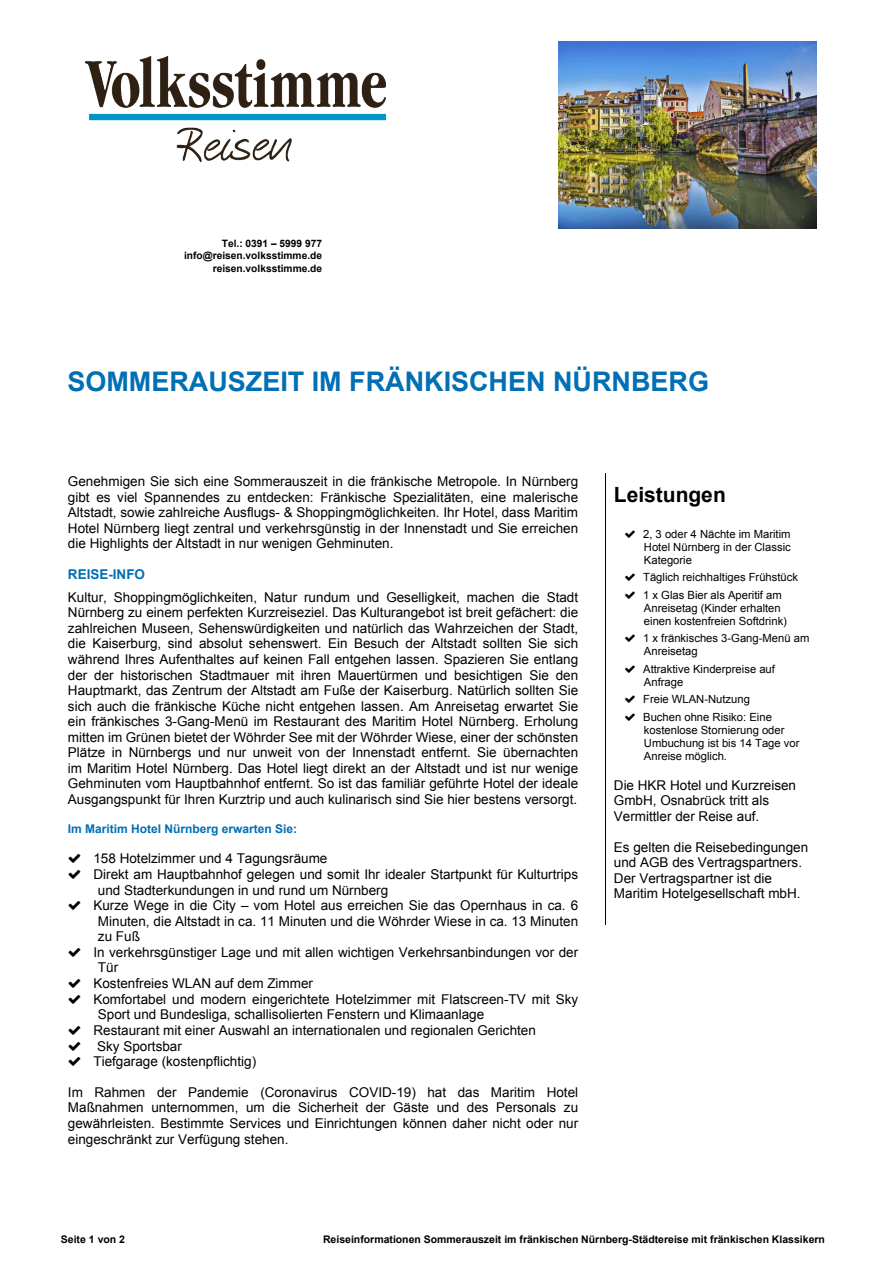
<style>
.page{position:relative;width:893px;height:1263px;background:#fff}
.page>*{position:absolute;margin:0;border:0;box-sizing:border-box;transform-origin:0 0}
.t1{font:700 27px "Arial";color:#006fb3}
.t2{font:700 21px "Arial";color:#000}
.t3{font:13.5px/15.5px "Arial";color:#000;text-align:justify}
.t4{font:700 13.5px "Arial";color:#006fb3}
.t5{font:700 12px "Arial";color:#006fb3}
.t6{font:11.25px/12.9px "Arial";color:#000}
.t7{font:700 10.5px "Arial";color:#000}
.t8{font:700 10.2px/12.3px "Arial";color:#000;text-align:right}
</style>
<div class="page">
<hr style="left:605px;top:474px;width:1px;height:451px;background:#000">
<img style="left:86px;top:56px;width:300px;height:105px">
<img style="left:558px;top:41px;width:258px;height:188px">
<p class="t8" style="left:184px;top:238px;width:139px">Tel.: 0391 – 5999 977 info@reisen.volksstimme.de reisen.volksstimme.de</p>
<h1 class="t1" style="left:68px;top:371px;width:643px">SOMMERAUSZEIT IM FRÄNKISCHEN NÜRNBERG</h1>
<p class="t3" style="left:68px;top:475px;width:512px">Genehmigen Sie sich eine Sommerauszeit in die fränkische Metropole. In Nürnberg gibt es viel Spannendes zu entdecken: Fränkische Spezialitäten, eine malerische Altstadt, sowie zahlreiche Ausflugs- &amp; Shoppingmöglichkeiten. Ihr Hotel, dass Maritim Hotel Nürnberg liegt zentral und verkehrsgünstig in der Innenstadt und Sie erreichen die Highlights der Altstadt in nur wenigen Gehminuten.</p>
<p class="t4" style="left:68px;top:569px;width:79px">REISE-INFO</p>
<p class="t3" style="left:68px;top:591px;width:512px">Kultur, Shoppingmöglichkeiten, Natur rundum und Geselligkeit, machen die Stadt Nürnberg zu einem perfekten Kurzreiseziel. Das Kulturangebot ist breit gefächert: die zahlreichen Museen, Sehenswürdigkeiten und natürlich das Wahrzeichen der Stadt, die Kaiserburg, sind absolut sehenswert. Ein Besuch der Altstadt sollten Sie sich während Ihres Aufenthaltes auf keinen Fall entgehen lassen. Spazieren Sie entlang der der historischen Stadtmauer mit ihren Mauertürmen und besichtigen Sie den Hauptmarkt, das Zentrum der Altstadt am Fuße der Kaiserburg. Natürlich sollten Sie sich auch die fränkische Küche nicht entgehen lassen. Am Anreisetag erwartet Sie ein fränkisches 3-Gang-Menü im Restaurant des Maritim Hotel Nürnberg. Erholung mitten im Grünen bietet der Wöhrder See mit der Wöhrder Wiese, einer der schönsten Plätze in Nürnbergs und nur unweit von der Innenstadt entfernt. Sie übernachten im Maritim Hotel Nürnberg. Das Hotel liegt direkt an der Altstadt und ist nur wenige Gehminuten vom Hauptbahnhof entfernt. So ist das familiär geführte Hotel der ideale Ausgangspunkt für Ihren Kurztrip und auch kulinarisch sind Sie hier bestens versorgt.</p>
<p class="t5" style="left:68px;top:824px;width:231px">Im Maritim Hotel Nürnberg erwarten Sie:</p>
<p class="t3" style="left:93px;top:852px;width:236px">158 Hotelzimmer und 4 Tagungsräume</p>
<p class="t3" style="left:93px;top:868px;width:486px">Direkt am Hauptbahnhof gelegen und somit Ihr idealer Startpunkt für Kulturtrips</p>
<p class="t3" style="left:98px;top:883px;width:292px">und Stadterkundungen in und rund um Nürnberg</p>
<p class="t3" style="left:93px;top:899px;width:486px">Kurze Wege in die City – vom Hotel aus erreichen Sie das Opernhaus in ca. 6</p>
<p class="t3" style="left:98px;top:914px;width:482px">Minuten, die Altstadt in ca. 11 Minuten und die Wöhrder Wiese in ca. 13 Minuten</p>
<p class="t3" style="left:98px;top:930px;width:43px">zu Fuß</p>
<p class="t3" style="left:93px;top:946px;width:486px">In verkehrsgünstiger Lage und mit allen wichtigen Verkehrsanbindungen vor der</p>
<p class="t3" style="left:98px;top:961px;width:22px">Tür</p>
<p class="t3" style="left:93px;top:977px;width:221px">Kostenfreies WLAN auf dem Zimmer</p>
<p class="t3" style="left:93px;top:992px;width:486px">Komfortabel und modern eingerichtete Hotelzimmer mit Flatscreen-TV mit Sky</p>
<p class="t3" style="left:98px;top:1008px;width:388px">Sport und Bundesliga, schallisolierten Fenstern und Klimaanlage</p>
<p class="t3" style="left:93px;top:1024px;width:444px">Restaurant mit einer Auswahl an internationalen und regionalen Gerichten</p>
<p class="t3" style="left:97px;top:1039px;width:86px">Sky Sportsbar</p>
<p class="t3" style="left:93px;top:1055px;width:164px">Tiefgarage (kostenpflichtig)</p>
<p class="t3" style="left:68px;top:1086px;width:512px">Im Rahmen der Pandemie (Coronavirus COVID-19) hat das Maritim Hotel Maßnahmen unternommen, um die Sicherheit der Gäste und des Personals zu gewährleisten. Bestimmte Services und Einrichtungen können daher nicht oder nur eingeschränkt zur Verfügung stehen.</p>
<h2 class="t2" style="left:614px;top:486px;width:113px">Leistungen</h2>
<p class="t6" style="left:643px;top:528px;width:149px;text-align:justify">2, 3 oder 4 Nächte im Maritim Hotel Nürnberg in der Classic Kategorie</p>
<p class="t6" style="left:643px;top:570px;width:156px;line-height:17.5px">Täglich reichhaltiges Frühstück<br>1 x Glas Bier als Aperitif am</p>
<p class="t6" style="left:644px;top:602px;width:145px">Anreisetag (Kinder erhalten einen kostenfreien Softdrink)</p>
<p class="t6" style="left:643px;top:633px;width:168px">1 x fränkisches 3-Gang-Menü am<br>Anreisetag</p>
<p class="t6" style="left:643px;top:663px;width:133px">Attraktive Kinderpreise auf<br>Anfrage</p>
<p class="t6" style="left:643px;top:692px;width:130px;line-height:17.5px">Freie WLAN-Nutzung<br>Buchen ohne Risiko: Eine</p>
<p class="t6" style="left:644px;top:724px;width:157px">kostenlose Stornierung oder<br>Umbuchung ist bis 14 Tage vor<br>Anreise möglich.</p>
<p class="t3" style="left:614px;top:778px;width:184px;text-align:left">Die HKR Hotel und Kurzreisen<br>GmbH, Osnabrück tritt als<br>Vermittler der Reise auf.</p>
<p class="t3" style="left:614px;top:840px;width:196px;text-align:left">Es gelten die Reisebedingungen und AGB des Vertragspartners.<br>Der Vertragspartner ist die<br>Maritim Hotelgesellschaft mbH.</p>
<p class="t7" style="left:61px;top:1235px;width:66px">Seite 1 von 2</p>
<p class="t7" style="left:323px;top:1235px;width:503px">Reiseinformationen Sommerauszeit im fränkischen Nürnberg-Städtereise mit fränkischen Klassikern</p>
</div>
